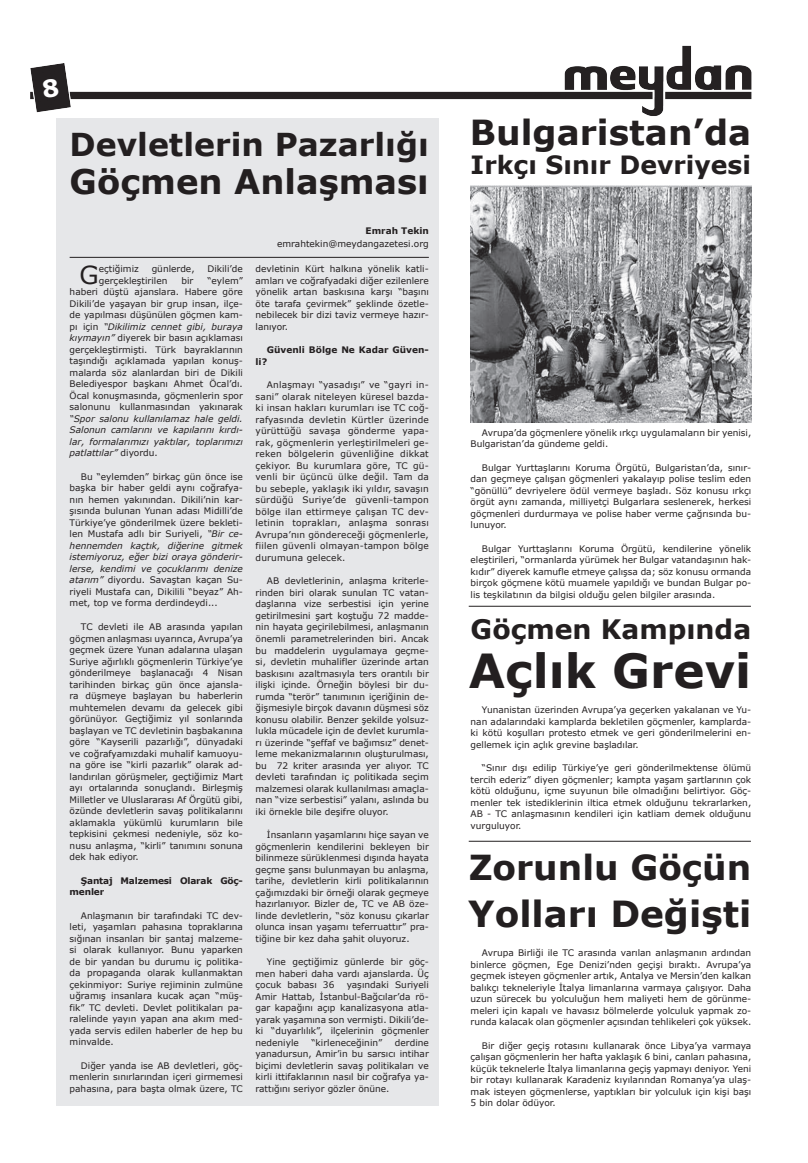
<style>
.page{position:relative;width:808px;height:1163px;background:#fff}
.page>*{position:absolute;margin:0;border:0;box-sizing:border-box;transform-origin:0 0}
.t1{font:700 46.9px "Verdana";color:#231f20}
.t2{font:700 35.9px "Verdana";color:#231f20}
.t3{font:700 34.5px "Verdana";color:#231f20}
.t4{font:700 34.4px "Verdana";color:#231f20}
.t5{font:700 33.8px "Verdana";color:#231f20}
.t6{font:700 31.5px "Verdana";color:#231f20}
.t7{font:700 26.8px "Verdana";color:#231f20}
.t8{font:700 25.1px "Verdana";color:#231f20}
.t9{font:24.8px "Verdana";color:#231f20}
.t10{font:9px/11.5px "Verdana";color:#231f20;text-align:justify}
.t11{font:italic 9px/11.5px "Verdana";color:#231f20;text-align:justify}
.t12{font:700 9px/11.5px "Verdana";color:#231f20}
.t13{font:700 9px/11.5px "Verdana";letter-spacing:-.02em;color:#231f20}
.s1{font-style:italic}
.s2{font-style:normal}
</style>
<div class="page">
<img style="left:30px;top:45px;width:722px;height:71px">
<div style="left:57px;top:118px;width:382px;height:988px;background:#e6e7e9"></div>
<hr style="left:70px;top:257px;width:359px;height:1px;background:#231f20">
<hr style="left:469px;top:605px;width:282px;height:1px;background:#231f20">
<hr style="left:469px;top:840px;width:282px;height:1px;background:#231f20">
<img style="left:471px;top:185px;width:280px;height:237px">
<svg style="left:42px;top:78px;width:17px;height:20px"></svg>
<h3 class="t6" style="left:70px;top:122px;width:361px">Devletlerin Pazarlığı</h3>
<h3 class="t5" style="left:70px;top:158px;width:361px">Göçmen Anlaşması</h3>
<h3 class="t9" style="left:80px;top:258px;width:21px">G</h3>
<p class="t10" style="left:99px;top:263px;width:42px">eçtiğimiz</p>
<p class="t10" style="left:152px;top:263px;width:44px">günlerde,</p>
<p class="t10" style="left:207px;top:263px;width:37px">Dikili’de</p>
<p class="t10" style="left:70px;top:274px;width:175px;text-indent:138px">“eylem” haberi düştü ajanslara. Habere göre Dikili’de yaşayan bir grup insan, ilçe&shy;de yapılması düşünülen göçmen kam&shy;pı için <span class="s1">“Dikilimiz cennet gibi, buraya kıymayın”</span> diyerek bir basın açıklaması gerçekleştirmişti. Türk bayraklarının taşındığı açıklamada yapılan konuş&shy;malarda söz alanlardan biri de Dikili Belediyespor başkanı Ahmet Öcal’dı.<br>Öcal konuşmasında, göçmenlerin spor salonunu kullanmasından yakınarak</p>
<p class="t11" style="left:70px;top:412px;width:175px">“Spor salonu kullanılamaz hale geldi.<br>Salonun camlarını ve kapılarını kırdı&shy;lar, formalarımızı yaktılar, toplarımızı patlattılar” <span class="s2">diyordu.</span></p>
<p class="t10" style="left:70px;top:470px;width:175px;text-indent:11px">Bu “eylemden” birkaç gün önce ise başka bir haber geldi aynı coğrafya&shy;nın hemen yakınından. Dikili’nin kar&shy;şısında bulunan Yunan adası Midilli’de Türkiye’ye gönderilmek üzere bekleti&shy;len Mustafa adlı bir Suriyeli, <span class="s1">“Bir ce&shy;hennemden kaçtık, diğerine gitmek istemiyoruz, eğer bizi oraya gönderir&shy;lerse, kendimi ve çocuklarımı denize atarım”</span> diyordu. Savaştan kaçan Su&shy;riyeli Mustafa can, Dikilili “beyaz” Ah&shy;met, top ve forma derdindeydi...</p>
<p class="t10" style="left:70px;top:620px;width:175px;text-indent:11px">TC devleti ile AB arasında yapılan göçmen anlaşması uyarınca, Avrupa’ya geçmek üzere Yunan adalarına ulaşan Suriye ağırlıklı göçmenlerin Türkiye’ye gönderilmeye başlanacağı 4 Nisan tarihinden birkaç gün önce ajansla&shy;ra düşmeye başlayan bu haberlerin muhtemelen devamı da gelecek gibi görünüyor. Geçtiğimiz yıl sonlarında başlayan ve TC devletinin başbakanına göre “Kayserili pazarlığı”, dünyadaki ve coğrafyamızdaki muhalif kamuoyu&shy;na göre ise “kirli pazarlık” olarak ad&shy;landırılan görüşmeler, geçtiğimiz Mart ayı ortalarında sonuçlandı. Birleşmiş Milletler ve Uluslararası Af Örgütü gibi, özünde devletlerin savaş politikalarını aklamakla yükümlü kurumların bile tepkisini çekmesi nedeniyle, söz ko&shy;nusu anlaşma, “kirli” tanımını sonuna dek hak ediyor.</p>
<p class="t13" style="left:70px;top:874px;width:175px;text-indent:11px">Şantaj Malzemesi Olarak Göç&shy;menler</p>
<p class="t10" style="left:70px;top:909px;width:175px;text-indent:11px">Anlaşmanın bir tarafındaki TC dev&shy;leti, yaşamları pahasına topraklarına sığınan insanları bir şantaj malzeme&shy;si olarak kullanıyor. Bunu yaparken de bir yandan bu durumu iç politika&shy;da propaganda olarak kullanmaktan çekinmiyor: Suriye rejiminin zulmüne uğramış insanlara kucak açan “müş&shy;fik” TC devleti. Devlet politikaları pa&shy;ralelinde yayın yapan ana akım med&shy;yada servis edilen haberler de hep bu minvalde.</p>
<p class="t10" style="left:70px;top:1059px;width:175px;text-indent:11px">Diğer yanda ise AB devletleri, göç&shy;menlerin sınırlarından içeri girmemesi pahasına, para başta olmak üzere, TC</p>
<p class="t10" style="left:99px;top:274px;width:70px">gerçekleştirilen</p>
<p class="t10" style="left:181px;top:274px;width:13px">bir</p>
<p class="t12" style="left:366px;top:224px;width:65px">Emrah Tekin</p>
<p class="t10" style="left:277px;top:237px;width:153px">emrahtekin@meydangazetesi.org</p>
<p class="t10" style="left:256px;top:263px;width:175px">devletinin Kürt halkına yönelik katli&shy;amları ve coğrafyadaki diğer ezilenlere yönelik artan baskısına karşı “başını öte tarafa çevirmek” şeklinde özetle&shy;nebilecek bir dizi taviz vermeye hazır&shy;lanıyor.</p>
<p class="t12" style="left:256px;top:344px;width:175px;text-indent:11px">Güvenli Bölge Ne Kadar Güven&shy;li?</p>
<p class="t10" style="left:256px;top:379px;width:175px;text-indent:11px">Anlaşmayı “yasadışı” ve “gayri in&shy;sani” olarak niteleyen küresel bazda&shy;ki insan hakları kurumları ise TC coğ&shy;rafyasında devletin Kürtler üzerinde yürüttüğü savaşa gönderme yapa&shy;rak, göçmenlerin yerleştirilmeleri ge&shy;reken bölgelerin güvenliğine dikkat çekiyor. Bu kurumlara göre, TC gü&shy;venli bir üçüncü ülke değil. Tam da bu sebeple, yaklaşık iki yıldır, savaşın sürdüğü Suriye’de güvenli-tampon bölge ilan ettirmeye çalışan TC dev&shy;letinin toprakları, anlaşma sonrası Avrupa’nın göndereceği göçmenlerle, fiilen güvenli olmayan-tampon bölge durumuna gelecek.</p>
<p class="t10" style="left:256px;top:575px;width:175px;text-indent:11px">AB devletlerinin, anlaşma kriterle&shy;rinden biri olarak sunulan TC vatan&shy;daşlarına vize serbestisi için yerine getirilmesini şart koştuğu 72 madde&shy;nin hayata geçirilebilmesi, anlaşmanın önemli parametrelerinden biri. Ancak bu maddelerin uygulamaya geçme&shy;si, devletin muhalifler üzerinde artan baskısını azaltmasıyla ters orantılı bir ilişki içinde. Örneğin böylesi bir du&shy;rumda “terör” tanımının içeriğinin de&shy;ğişmesiyle birçok davanın düşmesi söz konusu olabilir. Benzer şekilde yolsuz&shy;lukla mücadele için de devlet kurumla&shy;rı üzerinde “şeffaf ve bağımsız” denet&shy;leme mekanizmalarının oluşturulması, bu 72 kriter arasında yer alıyor. TC devleti tarafından iç politikada seçim malzemesi olarak kullanılması amaçla&shy;nan “vize serbestisi” yalanı, aslında bu iki örnekle bile deşifre oluyor.</p>
<p class="t10" style="left:256px;top:828px;width:175px;text-indent:11px">İnsanların yaşamlarını hiçe sayan ve göçmenlerin kendilerini bekleyen bir bilinmeze sürüklenmesi dışında hayata geçme şansı bulunmayan bu anlaşma, tarihe, devletlerin kirli politikalarının çağımızdaki bir örneği olarak geçmeye hazırlanıyor. Bizler de, TC ve AB öze&shy;linde devletlerin, “söz konusu çıkarlar olunca insan yaşamı teferruattır” pra&shy;tiğine bir kez daha şahit oluyoruz.</p>
<p class="t10" style="left:256px;top:955px;width:175px;text-indent:11px">Yine geçtiğimiz günlerde bir göç&shy;men haberi daha vardı ajanslarda. Üç çocuk babası 36</p>
<p class="t10" style="left:256px;top:978px;width:175px;text-indent:91px">yaşındaki Suriyeli Amir Hattab, İstanbul-Bağcılar’da rö&shy;gar kapağını açıp kanalizasyona atla&shy;yarak yaşamına son vermişti. Dikili’de&shy;ki “duyarlılık”, ilçelerinin göçmenler nedeniyle</p>
<p class="t10" style="left:311px;top:1036px;width:72px">“kirleneceğinin”</p>
<p class="t10" style="left:256px;top:1036px;width:175px;text-indent:139px">derdine yanadursun, Amir’in bu sarsıcı intihar biçimi devletlerin savaş politikaları ve kirli ittifaklarının nasıl bir coğrafya ya&shy;rattığını seriyor gözler önüne.</p>
<h3 class="t3" style="left:470px;top:108px;width:283px">Bulgaristan’da</h3>
<h3 class="t8" style="left:471px;top:147px;width:282px">Irkçı Sınır Devriyesi</h3>
<p class="t10" style="left:471px;top:426px;width:282px;text-indent:11px">Avrupa’da göçmenlere yönelik ırkçı uygulamaların bir yenisi,<br>Bulgaristan’da gündeme geldi.</p>
<p class="t10" style="left:471px;top:461px;width:282px;text-indent:11px">Bulgar Yurttaşlarını Koruma Örgütü, Bulgaristan’da, sınır&shy;dan geçmeye çalışan göçmenleri yakalayıp polise teslim eden “gönüllü” devriyelere ödül vermeye başladı. Söz konusu ırkçı örgüt aynı zamanda, milliyetçi Bulgarlara seslenerek, herkesi göçmenleri durdurmaya ve polise haber verme çağrısında bu&shy;lunuyor.</p>
<p class="t10" style="left:471px;top:542px;width:282px;text-indent:11px">Bulgar Yurttaşlarını Koruma Örgütü, kendilerine yönelik eleştirileri, “ormanlarda yürümek her Bulgar vatandaşının hak&shy;kıdır” diyerek kamufle etmeye çalışsa da; söz konusu ormanda birçok göçmene kötü muamele yapıldığı ve bundan Bulgar po&shy;lis teşkilatının da bilgisi olduğu gelen bilgiler arasında.</p>
<h3 class="t7" style="left:471px;top:610px;width:282px">Göçmen Kampında</h3>
<h1 class="t1" style="left:469px;top:637px;width:284px">Açlık Grevi</h1>
<p class="t10" style="left:471px;top:704px;width:282px;text-indent:11px">Yunanistan üzerinden Avrupa’ya geçerken yakalanan ve Yu&shy;nan adalarındaki kamplarda bekletilen göçmenler, kamplarda&shy;ki kötü koşulları protesto etmek ve geri gönderilmelerini en&shy;gellemek için açlık grevine başladılar.</p>
<p class="t10" style="left:471px;top:762px;width:282px;text-indent:11px">“Sınır dışı edilip Türkiye’ye geri gönderilmektense ölümü tercih ederiz” diyen göçmenler; kampta yaşam şartlarının çok kötü olduğunu, içme suyunun bile olmadığını belirtiyor. Göç&shy;menler tek istediklerinin iltica etmek olduğunu tekrarlarken, AB - TC anlaşmasının kendileri için katliam demek olduğunu vurguluyor.</p>
<h3 class="t4" style="left:469px;top:853px;width:284px">Zorunlu Göçün</h3>
<h2 class="t2" style="left:468px;top:888px;width:285px">Yolları Değişti</h2>
<p class="t10" style="left:471px;top:946px;width:282px;text-indent:11px">Avrupa Birliği ile TC arasında varılan anlaşmanın ardından binlerce göçmen, Ege Denizi’nden geçişi bıraktı. Avrupa’ya geçmek isteyen göçmenler artık, Antalya ve Mersin’den kalkan balıkçı tekneleriyle İtalya limanlarına varmaya çalışıyor. Daha uzun sürecek bu yolculuğun hem maliyeti hem de görünme&shy;meleri için kapalı ve havasız bölmelerde yolculuk yapmak zo&shy;runda kalacak olan göçmenler açısından tehlikeleri çok yüksek.</p>
<p class="t10" style="left:471px;top:1039px;width:282px;text-indent:11px">Bir diğer geçiş rotasını kullanarak önce Libya’ya varmaya çalışan göçmenlerin her hafta yaklaşık 6 bini, canları pahasına, küçük teknelerle İtalya limanlarına geçiş yapmayı deniyor. Yeni bir rotayı kullanarak Karadeniz kıyılarından Romanya’ya ulaş&shy;mak isteyen göçmenlerse, yaptıkları bir yolculuk için kişi başı 5 bin dolar ödüyor.</p>
</div>
